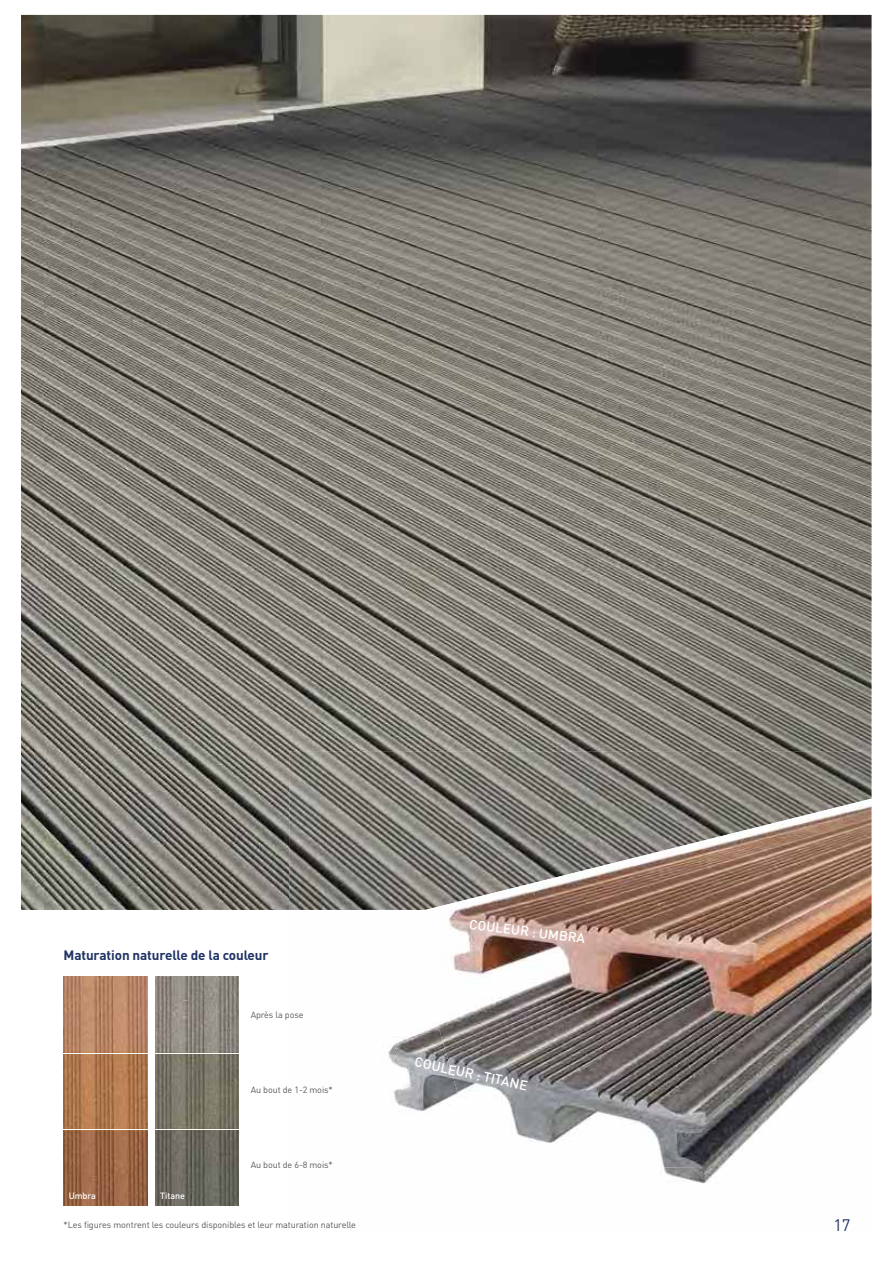
<style>
.page{position:relative;width:893px;height:1263px;background:#fff}
.page>*{position:absolute;margin:0;border:0;box-sizing:border-box;transform-origin:0 0}
.t1{font:16.5px "DIN Pro";color:#1f3364}
.t2{font:700 13.5px "DIN Pro";letter-spacing:-.01em;color:#1f3364}
.t3{font:500 13.5px "DIN Pro";color:#fff}
.t4{font:9px "DIN Pro";letter-spacing:-.01em;color:#575757}
.t5{font:500 9px "DIN Pro";letter-spacing:-.01em;color:#fff}
</style>
<div class="page">
<img style="left:21px;top:15px;width:850px;height:895px">
<img style="left:155px;top:976px;width:84px;height:229px">
<img style="left:64px;top:976px;width:83px;height:229px">
<img style="left:289px;top:752px;width:582px;height:158px">
<img style="left:406px;top:799px;width:465px;height:370px">
<hr style="left:56px;top:1129px;width:190px;height:1px;background:#fff">
<hr style="left:56px;top:1053px;width:190px;height:1px;background:#fff">
<h2 class="t2" style="left:64px;top:950px;width:207px">Maturation naturelle de la couleur</h2>
<p class="t4" style="left:251px;top:1011px;width:54px">Après la pose</p>
<p class="t4" style="left:251px;top:1087px;width:84px">Au bout de 1-2 mois*</p>
<p class="t5" style="left:69px;top:1193px;width:29px">Umbra</p>
<p class="t5" style="left:160px;top:1193px;width:26px">Titane</p>
<p class="t4" style="left:251px;top:1162px;width:84px">Au bout de 6-8 mois*</p>
<p class="t4" style="left:64px;top:1222px;width:294px">*Les figures montrent les couleurs disponibles et leur maturation naturelle</p>
<h2 class="t3" style="left:470px;top:919px;width:118px;rotate:7deg">COULEUR : UMBRA</h2>
<h2 class="t3" style="left:416px;top:1057px;width:116px;rotate:12deg">COULEUR : TITANE</h2>
<h1 class="t1" style="left:833px;top:1219px;width:18px">17</h1>
</div>
